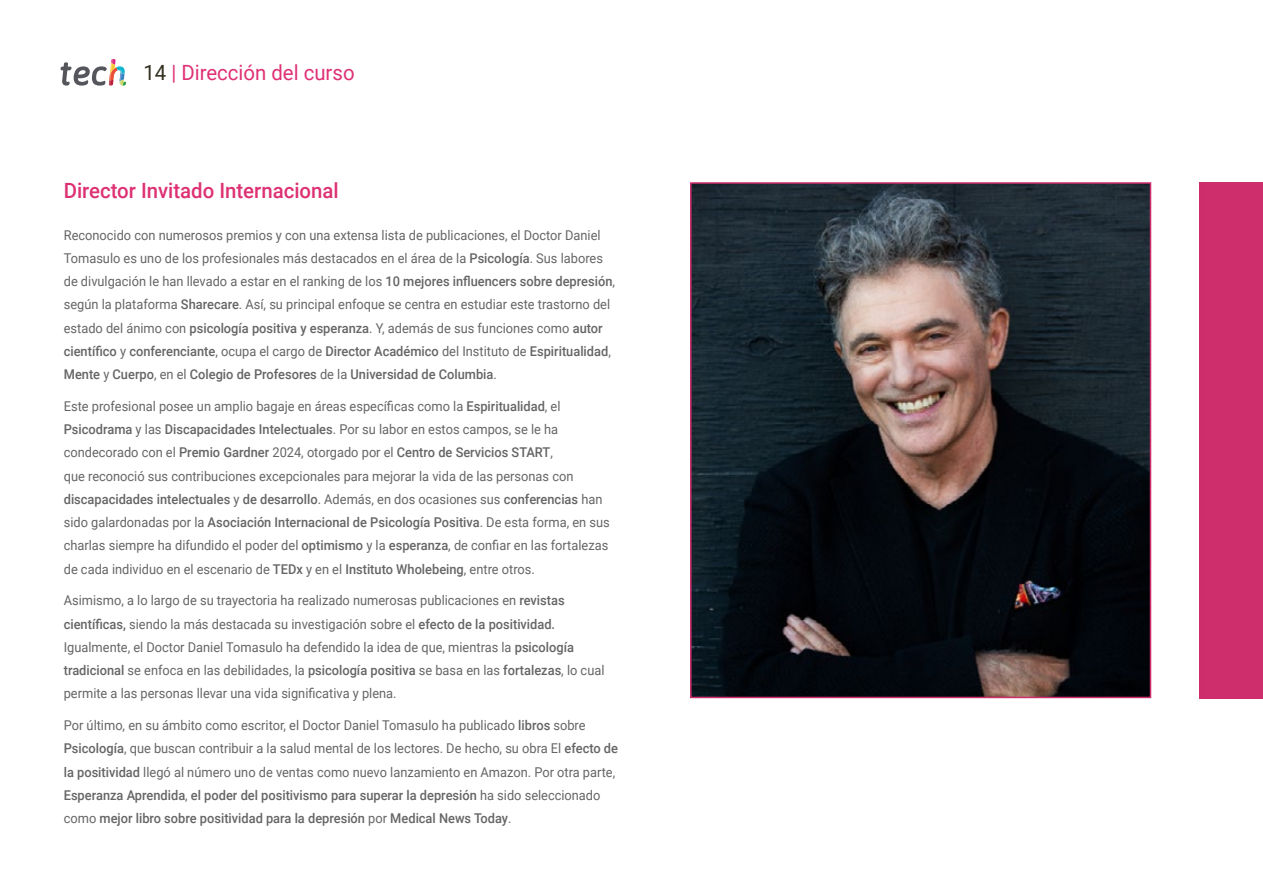
<style>
.page{position:relative;width:1263px;height:893px;background:#fff}
.page>*{position:absolute;margin:0;border:0;box-sizing:border-box;transform-origin:0 0}
.t1{font:500 21px "Roboto";color:#de3173}
.t2{font:21px "Roboto";color:#df3174}
.t3{font:13.5px/23.2px "Roboto";color:#656565;scale:.95 1}
.s1{color:#312e20}
.s2{font-weight:500}
</style>
<div class="page">
<div style="left:1199px;top:182px;width:64px;height:516px;background:#ce2e6b"></div>
<img style="left:693px;top:185px;width:455px;height:510px">
<div style="left:690px;top:182px;width:461px;height:516px;border:2px solid #ce2e6b"></div>
<svg style="left:61px;top:59px;width:65px;height:27px"></svg>
<h1 class="t2" style="left:144px;top:57px;width:213px"><span class="s1">14</span> | Dirección del curso</h1>
<h1 class="t1" style="left:64px;top:176px;width:276px">Director Invitado Internacional</h1>
<p class="t3" style="left:64px;top:223px;width:582px">Reconocido con numerosos premios y con una extensa lista de publicaciones, el Doctor Daniel Tomasulo es uno de los profesionales más destacados en el área de la <span class="s2">Psicología</span>. Sus labores de divulgación le han llevado a estar en el ranking de los <span class="s2">10 mejores influencers sobre depresión</span>, según la plataforma <span class="s2">Sharecare</span>. Así, su principal enfoque se centra en estudiar este trastorno del estado del ánimo con <span class="s2">psicología positiva y esperanza</span>. Y, además de sus funciones como <span class="s2">autor científico</span> y <span class="s2">conferenciante</span>, ocupa el cargo de <span class="s2">Director Académico</span> del Instituto de <span class="s2">Espiritualidad</span>, <span class="s2">Mente</span> y <span class="s2">Cuerpo</span>, en el <span class="s2">Colegio de Profesores</span> de la <span class="s2">Universidad de Columbia</span>.</p>
<p class="t3" style="left:64px;top:394px;width:576px">Este profesional posee un amplio bagaje en áreas específicas como la <span class="s2">Espiritualidad</span>, el <span class="s2">Psicodrama</span> y las <span class="s2">Discapacidades Intelectuales</span>. Por su labor en estos campos, se le ha condecorado con el <span class="s2">Premio Gardner</span> 2024, otorgado por el <span class="s2">Centro de Servicios START</span>,<br>que reconoció sus contribuciones excepcionales para mejorar la vida de las personas con <span class="s2">discapacidades intelectuales</span> y <span class="s2">de desarrollo</span>. Además, en dos ocasiones sus <span class="s2">conferencias</span> han sido galardonadas por la <span class="s2">Asociación Internacional de Psicología Positiva</span>. De esta forma, en sus charlas siempre ha difundido el poder del <span class="s2">optimismo</span> y la <span class="s2">esperanza</span>, de confiar en las fortalezas de cada individuo en el escenario de <span class="s2">TEDx</span> y en el <span class="s2">Instituto Wholebeing</span>, entre otros.</p>
<p class="t3" style="left:64px;top:588px;width:571px">Asimismo, a lo largo de su trayectoria ha realizado numerosas publicaciones en <span class="s2">revistas científicas,</span> siendo la más destacada su investigación sobre el <span class="s2">efecto de la positividad.<br></span>Igualmente, el Doctor Daniel Tomasulo ha defendido la idea de que, mientras la <span class="s2">psicología tradicional</span> se enfoca en las debilidades, la <span class="s2">psicología positiva</span> se basa en las <span class="s2">fortalezas</span>, lo cual permite a las personas llevar una vida significativa y plena.</p>
<p class="t3" style="left:64px;top:713px;width:585px">Por último, en su ámbito como escritor, el Doctor Daniel Tomasulo ha publicado <span class="s2">libros</span> sobre <span class="s2">Psicología</span>, que buscan contribuir a la salud mental de los lectores. De hecho, su obra El <span class="s2">efecto de la positividad</span> llegó al número uno de ventas como nuevo lanzamiento en Amazon. Por otra parte, <span class="s2">Esperanza Aprendida</span>, <span class="s2">el poder del positivismo para superar la depresión</span> ha sido seleccionado como <span class="s2">mejor libro sobre positividad para la depresión</span> por <span class="s2">Medical News Today</span>.</p>
</div>
